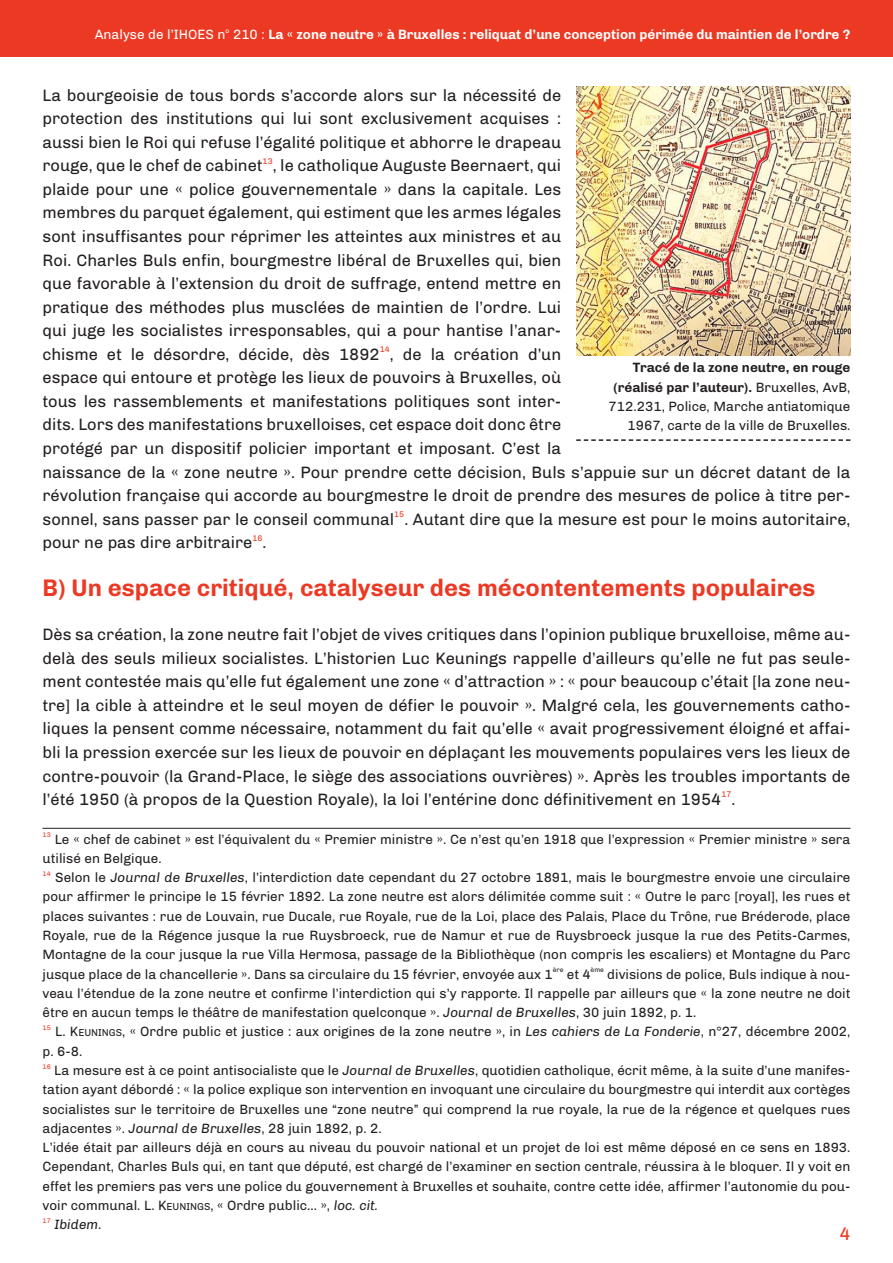
<style>
.page{position:relative;width:893px;height:1263px;background:#fff}
.page>*{position:absolute;margin:0;border:0;box-sizing:border-box;transform-origin:0 0}
.t1{font:700 24px "Chivo";color:#ec3923}
.t2{font:18px "Chivo";color:#ec3923}
.t3{font:16.5px/23.5px "Chivo";color:#231f20;text-align:justify}
.t4{font:13.5px/19.4px "Chivo";color:#231f20}
.t5{font:700 13.5px "Chivo";color:#fff}
.t6{font:13.5px "Chivo";color:#fff}
.t7{font:italic 13.5px "Chivo";color:#231f20}
.t8{font:8.25px "Chivo";color:#ec3923}
.t9{font:6.75px "Chivo";color:#ec3923}
.t10{font:6.75px "Chivo";color:#231f20}
.t11{font:6.75px "Chivo";color:#fff}
.s1{font-weight:400}
.s2{font-weight:700}
.s3{font-style:italic}
.s4{font-size:10.2px}
.s5{font-style:normal}
</style>
<div class="page">
<div style="left:0;top:0;width:893px;height:57px;background:#ec3923"></div>
<hr style="left:43px;top:828px;width:807px;height:1px;background:#231f20">
<img style="left:576px;top:86px;width:274px;height:270px">
<svg style="left:576px;top:439px;width:274px;height:2px"></svg>
<p class="t6" style="left:95px;top:29px;width:132px">analyse de l’IHoES n</p>
<p class="t11" style="left:226px;top:28px;width:5px">o</p>
<p class="t5" style="left:233px;top:29px;width:619px"><span class="s1">210 :</span> la « zone neutre » à Bruxelles : reliquat d’une conception périmée du maintien de l’ordre ?</p>
<p class="t3" style="left:43px;top:84px;width:520px">La bourgeoisie de tous bords s’accorde alors sur la nécessité de protection des institutions qui lui sont exclusivement acquises : aussi bien le Roi qui refuse l’égalité politique et abhorre le drapeau rouge, que le chef de cabinet</p>
<p class="t8" style="left:263px;top:158px;width:12px">13</p>
<p class="t3" style="left:43px;top:155px;width:520px;text-indent:230px">, le catholique auguste Beernaert, qui plaide pour une « police gouvernementale » dans la capitale. Les membres du parquet également, qui estiment que les armes légales sont insuffisantes pour réprimer les atteintes aux ministres et au Roi. Charles Buls enfin, bourgmestre libéral de Bruxelles qui, bien que favorable à l’extension du droit de suffrage, entend mettre en pratique des méthodes plus musclées de maintien de l’ordre. Lui qui juge les socialistes irresponsables, qui a pour hantise l’anar&shy;chisme et le désordre, décide, dès 1892</p>
<p class="t8" style="left:380px;top:346px;width:12px">14</p>
<p class="t3" style="left:43px;top:343px;width:809px;text-align:left;text-indent:347px">, de la création d’un<br>espace qui entoure et protège les lieux de pouvoirs à Bruxelles, où<br>tous les rassemblements et manifestations politiques sont inter-<br>dits. Lors des manifestations bruxelloises, cet espace doit donc être<br>protégé par un dispositif policier important et imposant. C’est la<br>naissance de la « zone neutre ». Pour prendre cette décision, Buls s’appuie sur un décret datant de la révolution française qui accorde au bourgmestre le droit de prendre des mesures de police à titre per&shy;sonnel, sans passer par le conseil communal</p>
<p class="t4" style="left:609px;top:359px;width:243px;text-align:right"><span class="s2">Tracé de la zone neutre, en rouge (réalisé par l’auteur).</span> Bruxelles, avB, 712.231, Police, Marche antiatomique 1967, carte de la ville de Bruxelles.</p>
<p class="t8" style="left:394px;top:511px;width:12px">15</p>
<p class="t3" style="left:404px;top:508px;width:448px">. autant dire que la mesure est pour le moins autoritaire,</p>
<p class="t3" style="left:43px;top:532px;width:211px">pour ne pas dire arbitraire</p>
<p class="t8" style="left:252px;top:535px;width:12px">16</p>
<p class="t3" style="left:263px;top:532px;width:5px">.</p>
<h1 class="t1" style="left:43px;top:579px;width:774px">B) Un espace critiqué, catalyseur des mécontentements populaires</h1>
<p class="t3" style="left:43px;top:624px;width:809px">Dès sa création, la zone neutre fait l’objet de vives critiques dans l’opinion publique bruxelloise, même au&shy;delà des seuls milieux socialistes. L’historien Luc Keunings rappelle d’ailleurs qu’elle ne fut pas seule&shy;ment contestée mais qu’elle fut également une zone « d’attraction » : « pour beaucoup c’était [la zone neu&shy;tre] la cible à atteindre et le seul moyen de défier le pouvoir ». Malgré cela, les gouvernements catho&shy;liques la pensent comme nécessaire, notamment du fait qu’elle « avait progressivement éloigné et affai&shy;bli la pression exercée sur les lieux de pouvoir en déplaçant les mouvements populaires vers les lieux de contre-pouvoir (la grand-Place, le siège des associations ouvrières) ». après les troubles importants de l’été 1950 (à propos de la question Royale), la loi l’entérine donc définitivement en 1954</p>
<p class="t8" style="left:721px;top:791px;width:12px">17</p>
<p class="t3" style="left:731px;top:789px;width:5px">.</p>
<p class="t9" style="left:43px;top:832px;width:10px">13</p>
<p class="t4" style="left:43px;top:830px;width:809px;text-indent:12px">Le « chef de cabinet » est l’équivalent du « Premier ministre ». Ce n’est qu’en 1918 que l’expression « Premier ministre » sera utilisé en Belgique.</p>
<p class="t9" style="left:43px;top:871px;width:10px">14</p>
<p class="t4" style="left:43px;top:869px;width:809px;text-align:justify;text-indent:13px">Selon le <span class="s3">Journal de Bruxelles</span>, l’interdiction date cependant du 27 octobre 1891, mais le bourgmestre envoie une circulaire pour affirmer le principe le 15 février 1892. La zone neutre est alors délimitée comme suit : « outre le parc [royal], les rues et places suivantes : rue de Louvain, rue Ducale, rue Royale, rue de la Loi, place des Palais, Place du Trône, rue Bréderode, place Royale, rue de la Régence jusque la rue Ruysbroeck, rue de Namur et rue de Ruysbroeck jusque la rue des Petits-Carmes, Montagne de la cour jusque la rue Villa Hermosa, passage de la Bibliothèque (non compris les escaliers) et Montagne du Parc jusque place de la chancellerie ». Dans sa circulaire du 15 février, envoyée aux 1</p>
<p class="t10" style="left:553px;top:967px;width:12px">ère</p>
<p class="t4" style="left:567px;top:965px;width:25px">et 4</p>
<p class="t10" style="left:591px;top:967px;width:15px">ème</p>
<p class="t4" style="left:43px;top:965px;width:809px;text-align:justify;text-indent:565px">divisions de police, Buls indique à nou&shy;veau l’étendue de la zone neutre et confirme l’interdiction qui s’y rapporte. Il rappelle par ailleurs que « la zone neutre ne doit être en aucun temps le théâtre de manifestation quelconque ». <span class="s3">Journal de Bruxelles</span>, 30 juin 1892, p. 1.</p>
<p class="t9" style="left:43px;top:1025px;width:10px">15</p>
<p class="t4" style="left:43px;top:1023px;width:809px;text-indent:13px">L. K<span class="s4">EUNINgS</span>, « ordre public et justice : aux origines de la zone neutre », in <span class="s3">Les cahiers de La Fonderie</span>, n°27, décembre 2002, p. 6-8.</p>
<p class="t9" style="left:43px;top:1064px;width:10px">16</p>
<p class="t4" style="left:43px;top:1062px;width:809px;text-indent:12px">La mesure est à ce point antisocialiste que le <span class="s3">Journal de Bruxelles</span>, quotidien catholique, écrit même, à la suite d’une manifes&shy;tation ayant débordé : « la police explique son intervention en invoquant une circulaire du bourgmestre qui interdit aux cortèges socialistes sur le territoire de Bruxelles une “zone neutre” qui comprend la rue royale, la rue de la régence et quelques rues adjacentes ». <span class="s3">Journal de Bruxelles</span>, 28 juin 1892, p. 2.<br>L’idée était par ailleurs déjà en cours au niveau du pouvoir national et un projet de loi est même déposé en ce sens en 1893.<br>Cependant, Charles Buls qui, en tant que député, est chargé de l’examiner en section centrale, réussira à le bloquer. Il y voit en effet les premiers pas vers une police du gouvernement à Bruxelles et souhaite, contre cette idée, affirmer l’autonomie du pou&shy;voir communal. L. K<span class="s4">EUNINgS</span>, « ordre public… », <span class="s3">loc. cit.</span></p>
<p class="t9" style="left:43px;top:1218px;width:10px">17</p>
<p class="t7" style="left:54px;top:1219px;width:48px">Ibidem<span class="s5">.</span></p>
<h2 class="t2" style="left:839px;top:1227px;width:13px">4</h2>
</div>
